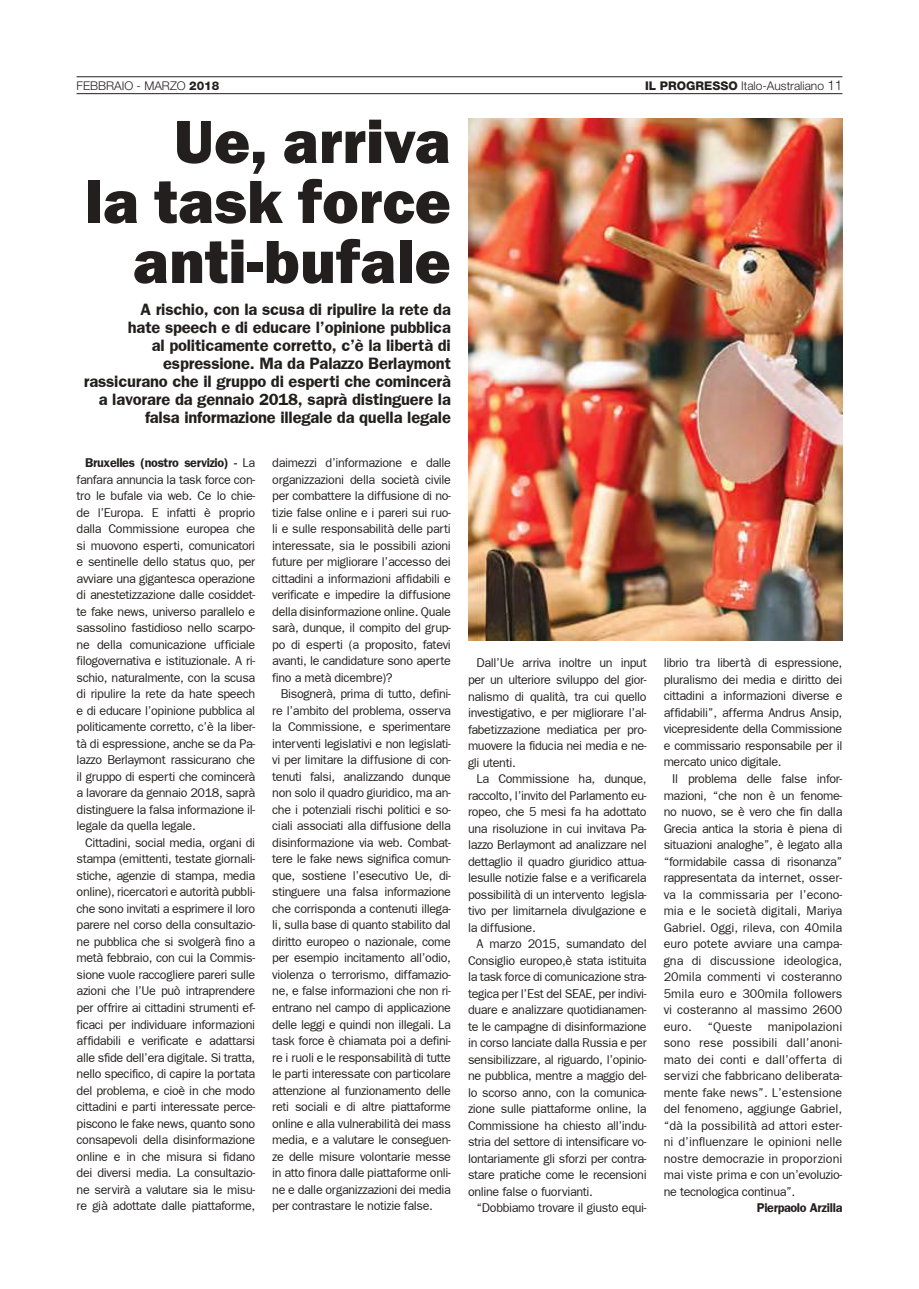
<style>
.page{position:relative;width:919px;height:1289px;background:#fff}
.page>*{position:absolute;margin:0;border:0;box-sizing:border-box;transform-origin:0 0}
.t1{font:800 63px/60px "Franklin Gothic";color:#241f1f;text-align:right}
.t2{font:700 16.5px/18px "Frankfurt Gothic";letter-spacing:-.01em;color:#241f1f;text-align:right}
.t3{font:12.75px/16.5px "Frankfurt Gothic Plain";letter-spacing:-.025em;color:#241f1f;text-align:justify}
.t4{font:700 12.75px "Frankfurt Gothic";letter-spacing:-.025em;color:#241f1f}
.t5{font:300 12px "Helvetica Neue";color:#241f1f}
.s1{font-weight:800}
.s2{font-size:13.5px}
.s3{font-family:"Frankfurt Gothic Plain";font-weight:400}
</style>
<div class="page">
<hr style="left:77px;top:76px;width:765px;height:1px;background:#241f1f">
<hr style="left:77px;top:93px;width:765px;height:1px;background:#241f1f">
<img style="left:468px;top:119px;width:374px;height:521px">
<p class="t5" style="left:77px;top:78px;width:144px">FEBBRAIO - MARZO <span class="s1">2018</span></p>
<p class="t5" style="left:645px;top:78px;width:199px"><span class="s1">IL PROGRESSO</span> Italo-Australiano <span class="s2">11</span></p>
<h1 class="t1" style="left:85px;top:112px;width:367px">Ue, arriva<br>la task force anti-bufale</h1>
<p class="t2" style="left:84px;top:300px;width:368px">A rischio, con la scusa di ripulire la rete da<br>hate speech e di educare l’opinione pubblica<br>al politicamente corretto, c’è la libertà di espressione. Ma da Palazzo Berlaymont rassicurano che il gruppo di esperti che comincerà a lavorare da gennaio 2018, saprà distinguere la falsa informazione illegale da quella legale</p>
<p class="t3" style="left:272px;top:454px;width:180px">daimezzi d’informazione e dalle organizzazioni della società civile per combattere la diffusione di no&shy;tizie false online e i pareri sui ruo&shy;li e sulle responsabilità delle parti interessate, sia le possibili azioni future per migliorare l’accesso dei cittadini a informazioni affidabili e verificate e impedire la diffusione della disinformazione online. Quale sarà, dunque, il compito del grup&shy;po di esperti (a proposito, fatevi avanti, le candidature sono aperte fino a metà dicembre)?</p>
<p class="t3" style="left:272px;top:685px;width:180px;text-indent:9px">Bisognerà, prima di tutto, defini&shy;re l’ambito del problema, osserva la Commissione, e sperimentare interventi legislativi e non legislati&shy;vi per limitare la diffusione di con&shy;tenuti falsi, analizzando dunque non solo il quadro giuridico, ma an&shy;che i potenziali rischi politici e so&shy;ciali associati alla diffusione della disinformazione via web. Combat&shy;tere le fake news significa comun&shy;que, sostiene l’esecutivo Ue, di&shy;stinguere una falsa informazione che corrisponda a contenuti illega&shy;li, sulla base di quanto stabilito dal diritto europeo o nazionale, come per esempio incitamento all’odio, violenza o terrorismo, diffamazio&shy;ne, e false informazioni che non ri&shy;entrano nel campo di applicazione delle leggi e quindi non illegali. La task force è chiamata poi a defini&shy;re i ruoli e le responsabilità di tutte le parti interessate con particolare attenzione al funzionamento delle reti sociali e di altre piattaforme online e alla vulnerabilità dei mass media, e a valutare le conseguen&shy;ze delle misure volontarie messe in atto finora dalle piattaforme onli&shy;ne e dalle organizzazioni dei media per contrastare le notizie false.</p>
<p class="t4" style="left:85px;top:455px;width:172px">Bruxelles (nostro servizio) - <span class="s3">La</span></p>
<p class="t3" style="left:77px;top:471px;width:180px">fanfara annuncia la task force con&shy;tro le bufale via web. Ce lo chie&shy;de l’Europa. E infatti è proprio dalla Commissione europea che si muovono esperti, comunicatori e sentinelle dello status quo, per avviare una gigantesca operazione di anestetizzazione dalle cosiddet&shy;te fake news, universo parallelo e sassolino fastidioso nello scarpo&shy;ne della comunicazione ufficiale filogovernativa e istituzionale. A ri&shy;schio, naturalmente, con la scusa di ripulire la rete da hate speech e di educare l’opinione pubblica al politicamente corretto, c’è la liber&shy;tà di espressione, anche se da Pa&shy;lazzo Berlaymont rassicurano che il gruppo di esperti che comincerà a lavorare da gennaio 2018, saprà distinguere la falsa informazione il&shy;legale da quella legale.</p>
<p class="t3" style="left:77px;top:834px;width:180px;text-indent:9px">Cittadini, social media, organi di stampa (emittenti, testate giornali&shy;stiche, agenzie di stampa, media online), ricercatori e autorità pubbli&shy;che sono invitati a esprimere il loro parere nel corso della consultazio&shy;ne pubblica che si svolgerà fino a metà febbraio, con cui la Commis&shy;sione vuole raccogliere pareri sulle azioni che l’Ue può intraprendere per offrire ai cittadini strumenti ef&shy;ficaci per individuare informazioni affidabili e verificate e adattarsi alle sfide dell’era digitale. Si tratta, nello specifico, di capire la portata del problema, e cioè in che modo cittadini e parti interessate perce&shy;piscono le fake news, quanto sono consapevoli della disinformazione online e in che misura si fidano dei diversi media. La consultazio&shy;ne servirà a valutare sia le misu&shy;re già adottate dalle piattaforme,</p>
<p class="t3" style="left:468px;top:654px;width:180px;text-indent:9px">Dall’Ue arriva inoltre un input per un ulteriore sviluppo del gior&shy;nalismo di qualità, tra cui quello investigativo, e per migliorare l’al&shy;fabetizzazione mediatica per pro&shy;muovere la fiducia nei media e ne&shy;gli utenti.</p>
<p class="t3" style="left:468px;top:770px;width:180px;text-indent:9px">La Commissione ha, dunque, raccolto, l’invito del Parlamento eu&shy;ropeo, che 5 mesi fa ha adottato una risoluzione in cui invitava Pa&shy;lazzo Berlaymont ad analizzare nel dettaglio il quadro giuridico attua&shy;lesulle notizie false e a verificarela possibilità di un intervento legisla&shy;tivo per limitarnela divulgazione e la diffusione.</p>
<p class="t3" style="left:468px;top:935px;width:180px;text-indent:9px">A marzo 2015, sumandato del Consiglio europeo,è stata istituita la task force di comunicazione stra&shy;tegica per l’Est del SEAE, per indivi&shy;duare e analizzare quotidianamen&shy;te le campagne di disinformazione in corso lanciate dalla Russia e per sensibilizzare, al riguardo, l’opinio&shy;ne pubblica, mentre a maggio del&shy;lo scorso anno, con la comunica&shy;zione sulle piattaforme online, la Commissione ha chiesto all’indu&shy;stria del settore di intensificare vo&shy;lontariamente gli sforzi per contra&shy;stare pratiche come le recensioni online false o fuorvianti.</p>
<p class="t3" style="left:476px;top:1199px;width:172px">“Dobbiamo trovare il giusto equi-</p>
<p class="t3" style="left:663px;top:654px;width:180px">librio tra libertà di espressione, pluralismo dei media e diritto dei cittadini a informazioni diverse e affidabili”, afferma Andrus Ansip, vicepresidente della Commissione e commissario responsabile per il mercato unico digitale.</p>
<p class="t3" style="left:663px;top:770px;width:180px;text-indent:9px">Il problema delle false infor&shy;mazioni, “che non è un fenome&shy;no nuovo, se è vero che fin dalla Grecia antica la storia è piena di situazioni analoghe”, è legato alla “formidabile cassa di risonanza” rappresentata da internet, osser&shy;va la commissaria per l’econo&shy;mia e le società digitali, Mariya Gabriel. Oggi, rileva, con 40mila euro potete avviare una campa&shy;gna di discussione ideologica, 20mila commenti vi costeranno 5mila euro e 300mila followers vi costeranno al massimo 2600 euro. “Queste manipolazioni sono rese possibili dall’anoni&shy;mato dei conti e dall’offerta di servizi che fabbricano deliberata&shy;mente fake news”. L’estensione del fenomeno, aggiunge Gabriel, “dà la possibilità ad attori ester&shy;ni d’influenzare le opinioni nelle nostre democrazie in proporzioni mai viste prima e con un’evoluzio&shy;ne tecnologica continua”.</p>
<p class="t4" style="left:756px;top:1200px;width:87px">Pierpaolo Arzilla</p>
</div>
